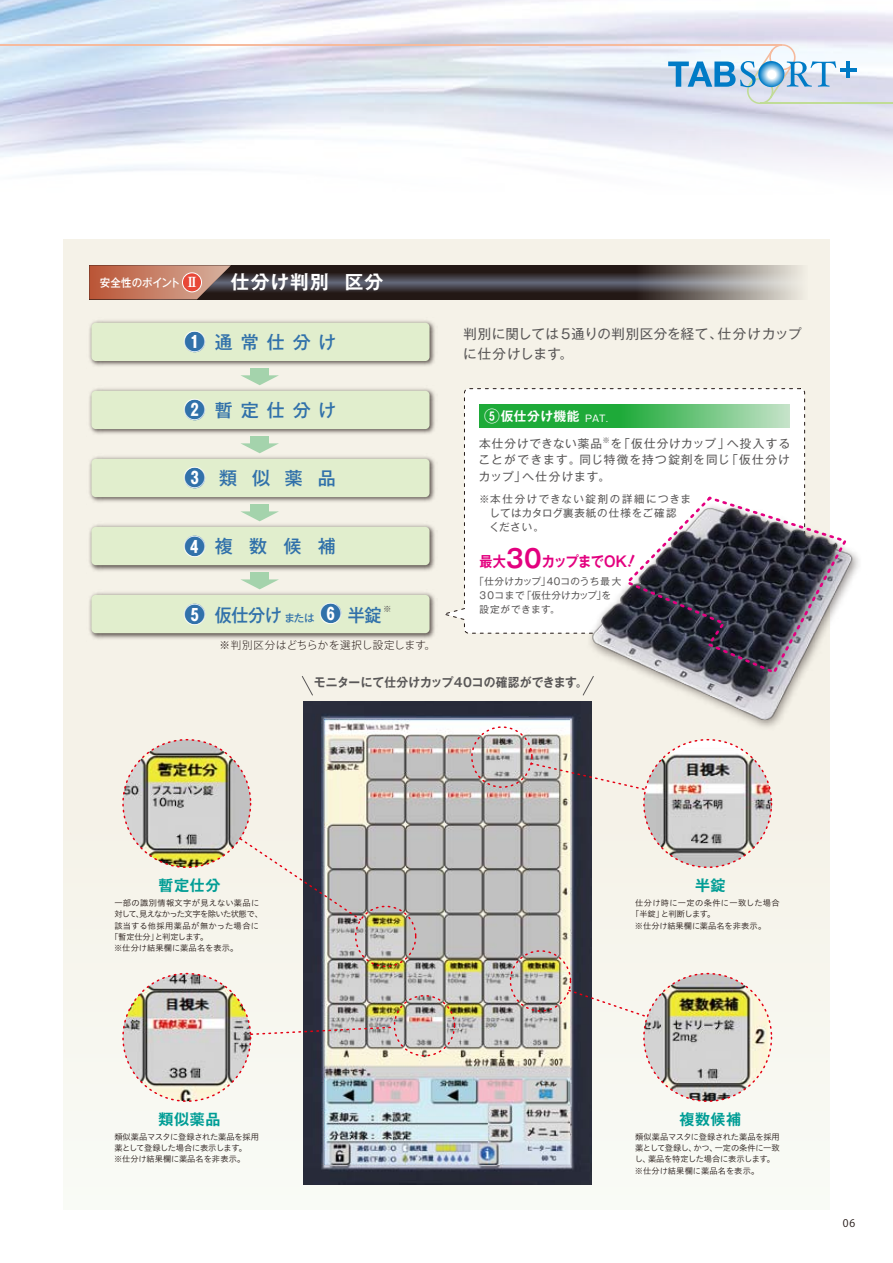
<style>
.page{position:relative;width:893px;height:1263px;background:#fff}
.page>*{position:absolute;margin:0;border:0;box-sizing:border-box;transform-origin:0 0}
.t1{font:700 22.5px "Gothic MB101 Pro";color:#fff}
.t2{font:700 18.75px "Gothic MB101 Pro De";letter-spacing:.06em;color:#fff}
.t3{font:500 18px "Gothic MB101 Pro";letter-spacing:.44em;color:#3171aa}
.t4{font:500 18px "Gothic MB101 Pro";letter-spacing:.44em;color:#3171aa;scale:.95 1}
.t5{font:700 15px "Gothic MB101 Pro De";letter-spacing:.04em;color:#009d95}
.t6{font:700 14.7px "Gothic MB101 Pro De";letter-spacing:-.055em;color:#e3007f;scale:.9 1}
.t7{font:13.5px/20.2px "Gothic MB101 Pro";letter-spacing:.035em;color:#595757}
.t8{font:700 12.75px "Gothic MB101 Pro De";letter-spacing:.04em;color:#fff}
.t9{font:700 12.45px "Gothic MB101 Pro De";letter-spacing:.005em;color:#595757;scale:.94 1}
.t10{font:11.7px/16.8px "Gothic MB101 Pro";letter-spacing:.09em;color:#595757;text-align:justify}
.t11{font:500 11.25px "Gothic MB101 Pro";color:#fff;scale:.94 1}
.t12{font:300 10.5px "Koz Go Pro";letter-spacing:.04em;color:#231815}
.t13{font:10.5px "Gothic MB101 Pro";letter-spacing:.14em;color:#595757}
.t14{font:10.5px "Gothic MB101 Pro";letter-spacing:.065em;color:#595757}
.t15{font:10.5px "Gothic MB101 Pro";letter-spacing:.095em;color:#595757}
.t16{font:10.5px "Koz Go Pro";color:#231815}
.t17{font:9.6px/13.8px "Gothic MB101 Pro";letter-spacing:.04em;color:#595757}
.t18{font:9.3px "Gothic MB101 Pro";color:#fff}
.t19{font:8.4px "Gothic MB101 Pro";color:#595757}
.t20{font:8.25px/11.2px "Hiragino UD Sans Std W3";letter-spacing:-.01em;color:#231815}
.t21{font:8.25px "Hiragino UD Sans Std W3";letter-spacing:-.07em;color:#231815}
.t22{font:8.25px "Hiragino UD Sans Std W3";letter-spacing:.04em;color:#231815}
.t23{font:8.25px "Hiragino UD Sans Std W3";letter-spacing:.045em;color:#231815}
.t24{font:8.25px "Hiragino UD Sans Std W3";letter-spacing:.035em;color:#231815}
.t25{font:8.25px "Hiragino UD Sans Std W3";letter-spacing:.01em;color:#231815}
.t26{font:8.25px "Hiragino UD Sans Std W3";letter-spacing:-.05em;color:#231815}
.t27{font:8.25px "Hiragino UD Sans Std W3";letter-spacing:-.06em;color:#231815}
.s1{font-family:"Ryumin Pro";font-weight:800;font-size:13.95px}
.s2{font-size:10.5px}
.s3{font-weight:700;font-size:22.5px;color:#fff}
.s4{font-size:15.75px}
.s5{font-size:25.05px}
.s6{font-family:"Cezanne Bokutoh Pro B";font-weight:400}
</style>
<div class="page">
<div style="left:64px;top:240px;width:765px;height:969px;background:linear-gradient(to right,#f5f3ea,#f5f3eb)"></div>
<svg style="left:0;top:0;width:893px;height:174px"></svg>
<svg style="left:440px;top:388px;width:365px;height:246px"></svg>
<img style="left:86px;top:318px;width:351px;height:51px">
<div style="left:91px;top:323px;width:339px;height:38px;background:#e1eecd;border-radius:4px"></div>
<img style="left:86px;top:386px;width:351px;height:51px">
<div style="left:91px;top:391px;width:339px;height:38px;background:#e1eecd;border-radius:4px"></div>
<img style="left:86px;top:454px;width:351px;height:51px">
<div style="left:91px;top:459px;width:339px;height:38px;background:#e1eecd;border-radius:4px"></div>
<img style="left:86px;top:522px;width:351px;height:51px">
<div style="left:91px;top:527px;width:339px;height:38px;background:#e1eecd;border-radius:4px"></div>
<img style="left:86px;top:590px;width:351px;height:51px">
<div style="left:91px;top:595px;width:339px;height:38px;background:#e1eecd;border-radius:4px"></div>
<img style="left:304px;top:701px;width:287px;height:483px">
<img style="left:546px;top:495px;width:313px;height:238px">
<svg style="left:623px;top:494px;width:226px;height:182px"></svg>
<img style="left:324px;top:719px;width:245px;height:446px">
<div style="left:184px;top:331px;width:21px;height:21px;background:#3171aa;border-radius:50%"></div>
<div style="left:184px;top:400px;width:21px;height:20px;background:#3171aa;border-radius:50%"></div>
<div style="left:184px;top:468px;width:21px;height:20px;background:#3171aa;border-radius:50%"></div>
<div style="left:184px;top:536px;width:21px;height:20px;background:#3171aa;border-radius:50%"></div>
<div style="left:184px;top:604px;width:21px;height:20px;background:#3171aa;border-radius:50%"></div>
<div style="left:320px;top:603px;width:21px;height:20px;background:#3171aa;border-radius:50%"></div>
<svg style="left:231px;top:265px;width:381px;height:34px;background:#363033"></svg>
<hr style="left:0;top:44px;width:782px;height:2px;background:#f6ba9d">
<hr style="left:760px;top:102px;width:133px;height:2px;background:#c0dc96">
<svg style="left:479px;top:404px;width:311px;height:23px;background:#4bb960"></svg>
<div style="left:250px;top:368px;width:19px;height:10px;background:#a4d3ac"></div>
<svg style="left:240px;top:375px;width:39px;height:10px"></svg>
<div style="left:250px;top:436px;width:19px;height:10px;background:#a4d3ac"></div>
<svg style="left:240px;top:443px;width:39px;height:10px"></svg>
<div style="left:250px;top:504px;width:19px;height:10px;background:#a4d3ac"></div>
<svg style="left:240px;top:511px;width:39px;height:10px"></svg>
<div style="left:250px;top:572px;width:19px;height:10px;background:#a4d3ac"></div>
<svg style="left:240px;top:579px;width:39px;height:10px"></svg>
<svg style="left:612px;top:261px;width:217px;height:43px;background:#a5a19c"></svg>
<svg style="left:89px;top:265px;width:142px;height:34px;background:#b2715c"></svg>
<div style="left:182px;top:273px;width:20px;height:19px;background:#e84737;border-radius:50%"></div>
<div style="left:182px;top:272px;width:20px;height:20px;border:1px solid #fff;border-radius:50%"></div>
<div style="left:471px;top:726px;width:62px;height:62px;border:2px dashed #e50012;border-radius:50%"></div>
<img style="left:123px;top:740px;width:128px;height:127px;border-radius:64px">
<img style="left:123px;top:973px;width:128px;height:128px;border-radius:64px">
<img style="left:644px;top:740px;width:127px;height:127px;border-radius:64px">
<img style="left:644px;top:973px;width:125px;height:128px">
<div style="left:355px;top:906px;width:61px;height:61px;border:2px dashed #e50012;border-radius:50%"></div>
<div style="left:394px;top:995px;width:61px;height:61px;border:2px dashed #e50012;border-radius:50%"></div>
<div style="left:510px;top:950px;width:61px;height:62px;border:2px dashed #e50012;border-radius:50%"></div>
<svg style="left:238px;top:837px;width:125px;height:85px;background:#c1bebc"></svg>
<svg style="left:567px;top:988px;width:82px;height:31px"></svg>
<svg style="left:529px;top:762px;width:118px;height:29px;background:#c4bdb9"></svg>
<svg style="left:249px;top:1026px;width:147px;height:10px"></svg>
<hr style="left:840px;top:68px;width:17px;height:3px;background:#007bc6">
<hr style="left:847px;top:62px;width:3px;height:16px;background:#007bc6">
<svg style="left:668px;top:43px;width:168px;height:62px"></svg>
<svg style="left:582px;top:675px;width:13px;height:21px"></svg>
<svg style="left:301px;top:675px;width:13px;height:21px"></svg>
<p class="t11" style="left:100px;top:273px;width:105px">安全性のポイント <span class="s1">II</span></p>
<p class="t2" style="left:231px;top:267px;width:154px">仕分け判別 区分</p>
<p class="t1" style="left:183px;top:323px;width:24px">①</p>
<p class="t3" style="left:215px;top:327px;width:123px">通常仕分け</p>
<p class="t1" style="left:183px;top:391px;width:24px">②</p>
<p class="t3" style="left:215px;top:395px;width:123px">暫定仕分け</p>
<p class="t1" style="left:183px;top:459px;width:24px">③</p>
<p class="t3" style="left:219px;top:463px;width:118px">類似薬品</p>
<p class="t1" style="left:183px;top:527px;width:24px">④</p>
<p class="t3" style="left:215px;top:531px;width:123px">複数候補</p>
<p class="t4" style="left:215px;top:600px;width:177px">仮仕分け<span class="s2">または</span> <span class="s3">⑥</span> 半錠</p>
<p class="t1" style="left:183px;top:595px;width:24px">⑤</p>
<p class="t19" style="left:383px;top:602px;width:10px">※</p>
<p class="t12" style="left:220px;top:638px;width:217px">※判別区分はどちらかを選択し設定します。</p>
<p class="t7" style="left:463px;top:322px;width:340px">判別に関しては5通りの判別区分を経て、仕分けカップに仕分けします。</p>
<p class="t8" style="left:484px;top:406px;width:97px"><span class="s4">⑤</span>仮仕分け機能</p>
<p class="t18" style="left:585px;top:411px;width:25px">PAT.</p>
<p class="t10" style="left:479px;top:433px;width:313px">本仕分けできない薬品<sup>※</sup>を「仮仕分けカップ」へ投入することができます。同じ特徴を持つ錠剤を同じ「仮仕分けカップ」へ仕分けます。</p>
<p class="t13" style="left:479px;top:490px;width:213px">※本仕分けできない錠剤の詳細につきま</p>
<p class="t14" style="left:479px;top:504px;width:199px">　してはカタログ裏表紙の仕様をご確認</p>
<p class="t15" style="left:489px;top:519px;width:56px">ください。</p>
<p class="t6" style="left:479px;top:549px;width:178px">最大<span class="s5">30</span>カップまでOK<span class="s6">！</span></p>
<p class="t17" style="left:479px;top:573px;width:143px;text-indent:-5px">「仕分けカップ」40コのうち最大<br>30コまで「仮仕分けカップ」を設定ができます。</p>
<p class="t9" style="left:314px;top:672px;width:293px">モニターにて仕分けカップ40コの確認ができます。</p>
<p class="t5" style="left:159px;top:872px;width:63px">暫定仕分</p>
<p class="t5" style="left:695px;top:872px;width:32px">半錠</p>
<p class="t22" style="left:114px;top:897px;width:146px">一部の識別情報文字が見えない薬品に</p>
<p class="t21" style="left:114px;top:908px;width:150px">対して、見えなかった文字を除いた状態で、</p>
<p class="t23" style="left:114px;top:919px;width:146px">該当する他採用薬品が無かった場合に</p>
<p class="t26" style="left:110px;top:930px;width:100px">「暫定仕分」と判定します。</p>
<p class="t25" style="left:114px;top:942px;width:126px">※仕分け結果欄に薬品名を表示。</p>
<p class="t24" style="left:635px;top:897px;width:146px">仕分け時に一定の条件に一致した場合</p>
<p class="t27" style="left:631px;top:908px;width:86px">「半錠」と判断します。</p>
<p class="t20" style="left:635px;top:919px;width:133px">※仕分け結果欄に薬品名を非表示。</p>
<p class="t5" style="left:159px;top:1106px;width:63px">類似薬品</p>
<p class="t5" style="left:679px;top:1106px;width:63px">複数候補</p>
<p class="t20" style="left:114px;top:1131px;width:146px">類似薬品マスタに登録された薬品を採用薬として登録した場合に表示します。<br>※仕分け結果欄に薬品名を非表示。</p>
<p class="t20" style="left:635px;top:1131px;width:147px">類似薬品マスタに登録された薬品を採用薬として登録し、かつ、一定の条件に一致し、薬品を特定した場合に表示します。※仕分け結果欄に薬品名を表示。</p>
<p class="t16" style="left:843px;top:1216px;width:14px">06</p>
</div>
